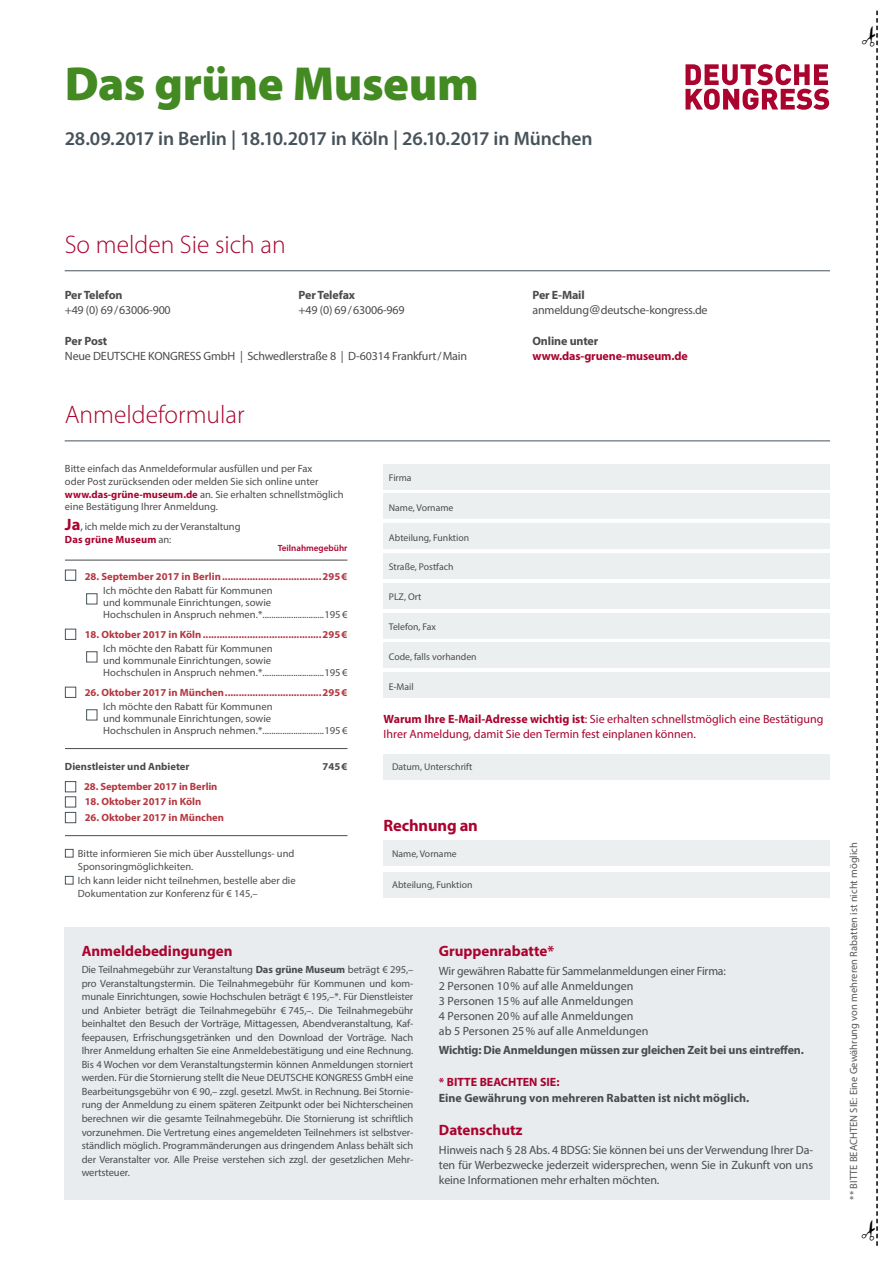
<style>
.page{position:relative;width:893px;height:1263px;background:#fff}
.page>*{position:absolute;margin:0;border:0;box-sizing:border-box;transform-origin:0 0}
.t1{font:900 48px "Myriad Pro";letter-spacing:-.01em;color:#438a22}
.t2{font:300 25.5px "Myriad Pro";color:#a9032e}
.t3{font:600 19.5px "Myriad Pro";letter-spacing:-.01em;color:#47535b}
.t4{font:700 16.5px "Myriad Pro";letter-spacing:-.01em;color:#a9032e}
.t5{font:700 15px "Myriad Pro";color:#a9032e}
.t6{font:12px/15px "Myriad Pro";letter-spacing:-.015em;color:#4b4b4d}
.t7{font:700 12px "Myriad Pro";letter-spacing:-.01em;color:#4b4b4d}
.t8{font:12px/15px "Myriad Pro";color:#a9032e}
.t9{font:700 12px "Myriad Pro";letter-spacing:-.005em;color:#a9032e}
.t10{font:10.5px/13.5px "Myriad Pro";color:#4b4b4d}
.t11{font:700 10.5px "Myriad Pro";color:#b53741}
.t12{font:10.5px "Myriad Pro";color:#58585a}
.t13{font:700 10.5px "Myriad Pro";color:#4b4b4d}
.t14{font:9.75px "Myriad Pro";color:#4b4b4d}
.t15{font:600 9px "Myriad Pro";color:#a9032e}
.s1{font-weight:700}
.s2{font-family:"Helvetica"}
.s3{font-weight:700;color:#a9032e}
.s4{font-weight:700;font-size:16.5px;color:#a9032e}
.s5{font-size:12px}
</style>
<div class="page">
<hr style="left:65px;top:270px;width:765px;height:1px;background:#47535b">
<svg style="left:685px;top:64px;width:144px;height:46px"></svg>
<div style="left:65px;top:570px;width:11px;height:11px;border:1px solid #47535b"></div>
<div style="left:86px;top:593px;width:11px;height:11px;border:1px solid #47535b"></div>
<div style="left:65px;top:629px;width:11px;height:11px;border:1px solid #47535b"></div>
<div style="left:86px;top:651px;width:11px;height:11px;border:1px solid #47535b"></div>
<div style="left:65px;top:687px;width:11px;height:11px;border:1px solid #47535b"></div>
<div style="left:86px;top:709px;width:11px;height:11px;border:1px solid #47535b"></div>
<div style="left:65px;top:849px;width:8px;height:8px;border:1px solid #47535b"></div>
<div style="left:65px;top:876px;width:8px;height:8px;border:1px solid #47535b"></div>
<hr style="left:65px;top:560px;width:282px;height:1px;background:#4b4b4d">
<hr style="left:65px;top:748px;width:282px;height:1px;background:#4b4b4d">
<hr style="left:65px;top:835px;width:282px;height:1px;background:#4b4b4d">
<div style="left:65px;top:781px;width:11px;height:11px;border:1px solid #47535b"></div>
<div style="left:65px;top:796px;width:11px;height:11px;border:1px solid #47535b"></div>
<div style="left:65px;top:812px;width:11px;height:11px;border:1px solid #47535b"></div>
<div style="left:65px;top:927px;width:765px;height:272px;background:#e8ecee"></div>
<hr style="left:65px;top:440px;width:765px;height:1px;background:#47535b">
<div style="left:384px;top:642px;width:446px;height:26px;background:#eceff0"></div>
<div style="left:384px;top:672px;width:446px;height:26px;background:#eceff0"></div>
<div style="left:384px;top:464px;width:446px;height:25px;background:#eceff0"></div>
<div style="left:384px;top:494px;width:446px;height:25px;background:#eceff0"></div>
<div style="left:384px;top:523px;width:446px;height:26px;background:#eceff0"></div>
<div style="left:384px;top:553px;width:446px;height:26px;background:#eceff0"></div>
<div style="left:384px;top:613px;width:446px;height:25px;background:#eceff0"></div>
<div style="left:384px;top:583px;width:446px;height:25px;background:#eceff0"></div>
<div style="left:384px;top:754px;width:446px;height:25px;background:#eceff0"></div>
<div style="left:384px;top:840px;width:446px;height:26px;background:#eceff0"></div>
<div style="left:384px;top:872px;width:446px;height:25px;background:#eceff0"></div>
<svg style="left:876px;top:11px;width:2px;height:1235px"></svg>
<h1 class="t1" style="left:65px;top:52px;width:416px">Das grüne Museum</h1>
<h3 class="t3" style="left:65px;top:126px;width:529px">28.09.2017 in Berlin | 18.10.2017 in Köln | 26.10.2017 in München</h3>
<h2 class="t2" style="left:65px;top:230px;width:223px">So melden Sie sich an</h2>
<p class="t7" style="left:65px;top:287px;width:59px">Per Telefon</p>
<p class="t6" style="left:65px;top:302px;width:108px">+49 (0) 69/63006-900</p>
<p class="t7" style="left:299px;top:287px;width:58px">Per Telefax</p>
<p class="t6" style="left:299px;top:302px;width:108px">+49 (0) 69/63006-969</p>
<p class="t7" style="left:65px;top:333px;width:44px">Per Post</p>
<p class="t6" style="left:65px;top:349px;width:404px">Neue DEUTSCHE KONGRESS GmbH | Schwedlerstraße 8 | D-60314 Frankfurt/Main</p>
<h2 class="t2" style="left:65px;top:400px;width:181px">Anmeldeformular</h2>
<p class="t6" style="left:532px;top:287px;width:177px"><span class="s1">Per E-Mail </span>anmeldung<span class="s2">@</span>deutsche-kongress.de</p>
<p class="t7" style="left:532px;top:333px;width:67px">Online unter</p>
<p class="t9" style="left:532px;top:348px;width:157px">www.das-gruene-museum.de</p>
<p class="t10" style="left:65px;top:462px;width:280px;line-height:12.6px">Bitte einfach das Anmeldeformular ausfüllen und per Fax<br>oder Post zurücksenden oder melden Sie sich online unter <span class="s3">www.das-grüne-museum.de</span> an. Sie erhalten schnellstmöglich eine Bestätigung Ihrer Anmeldung.</p>
<p class="t10" style="left:65px;top:520px;width:177px;line-height:12.6px"><span class="s4">Ja</span><span class="s5">,</span> ich melde mich zu der Veranstaltung<br><span class="s3">Das grüne Museum</span> an:</p>
<p class="t15" style="left:278px;top:542px;width:71px">Teilnahmegebühr</p>
<p class="t11" style="left:85px;top:569px;width:138px">28. September 2017 in Berlin</p>
<p class="t11" style="left:323px;top:569px;width:26px">295€</p>
<p class="t10" style="left:103px;top:584px;width:171px;line-height:12px">Ich möchte den Rabatt für Kommunen und kommunale Einrichtungen‚ sowie<br>Hochschulen in Anspruch nehmen.*</p>
<p class="t10" style="left:324px;top:607px;width:25px">195€</p>
<p class="t11" style="left:85px;top:627px;width:118px">18. Oktober 2017 in Köln</p>
<p class="t11" style="left:323px;top:627px;width:26px">295€</p>
<p class="t10" style="left:103px;top:642px;width:171px;line-height:12px">Ich möchte den Rabatt für Kommunen und kommunale Einrichtungen‚ sowie<br>Hochschulen in Anspruch nehmen.*</p>
<p class="t10" style="left:324px;top:665px;width:25px">195€</p>
<p class="t11" style="left:85px;top:685px;width:141px">26. Oktober 2017 in München</p>
<p class="t11" style="left:323px;top:685px;width:26px">295€</p>
<p class="t10" style="left:103px;top:700px;width:171px;line-height:12px">Ich möchte den Rabatt für Kommunen und kommunale Einrichtungen‚ sowie<br>Hochschulen in Anspruch nehmen.*</p>
<p class="t10" style="left:324px;top:723px;width:25px">195€</p>
<p class="t13" style="left:65px;top:759px;width:126px">Dienstleister und Anbieter</p>
<p class="t13" style="left:323px;top:759px;width:26px">745€</p>
<p class="t11" style="left:84px;top:779px;width:135px">28. September 2017 in Berlin</p>
<p class="t11" style="left:85px;top:795px;width:118px">18. Oktober 2017 in Köln</p>
<p class="t11" style="left:85px;top:810px;width:141px">26. Oktober 2017 in München</p>
<p class="t10" style="left:78px;top:846px;width:219px">Bitte informieren Sie mich über Ausstellungs- und Sponsoringmöglichkeiten.<br>Ich kann leider nicht teilnehmen, bestelle aber die Dokumentation zur Konferenz für € 145,–</p>
<p class="t14" style="left:389px;top:472px;width:24px">Firma</p>
<p class="t14" style="left:389px;top:501px;width:66px">Name, Vorname</p>
<p class="t14" style="left:389px;top:531px;width:82px">Abteilung, Funktion</p>
<p class="t14" style="left:389px;top:561px;width:66px">Straße, Postfach</p>
<p class="t14" style="left:389px;top:591px;width:34px">PLZ, Ort</p>
<p class="t14" style="left:389px;top:621px;width:49px">Telefon, Fax</p>
<p class="t14" style="left:389px;top:651px;width:89px">Code, falls vorhanden</p>
<p class="t14" style="left:389px;top:680px;width:26px">E-Mail</p>
<p class="t8" style="left:384px;top:711px;width:441px"><span class="s1">Warum Ihre E-Mail-Adresse wichtig ist</span>: Sie erhalten schnellstmöglich eine Bestätigung<br>Ihrer Anmeldung, damit Sie den Termin fest einplanen können.</p>
<p class="t14" style="left:392px;top:761px;width:82px">Datum, Unterschrift</p>
<h3 class="t4" style="left:384px;top:815px;width:96px">Rechnung an</h3>
<p class="t14" style="left:392px;top:847px;width:66px">Name, Vorname</p>
<p class="t14" style="left:392px;top:879px;width:82px">Abteilung, Funktion</p>
<h3 class="t5" style="left:82px;top:941px;width:152px">Anmeldebedingungen</h3>
<p class="t10" style="left:82px;top:963px;width:333px;text-align:justify">Die Teilnahmegebühr zur Veranstaltung <span class="s1">Das grüne Museum</span> beträgt € 295,– pro Veranstaltungstermin. Die Teilnahmegebühr für Kommunen und kom&shy;munale Einrichtungen, sowie Hochschulen beträgt € 195,–*. Für Dienstleister und Anbieter beträgt die Teilnahmegebühr € 745,–. Die Teilnahmegebühr beinhaltet den Besuch der Vorträge, Mittagessen, Abendveranstaltung, Kaf&shy;feepausen, Erfrischungsgetränken und den Download der Vorträge. Nach Ihrer Anmeldung erhalten Sie eine Anmeldebestätigung und eine Rechnung.<br>Bis 4 Wochen vor dem Veranstaltungstermin können Anmeldungen storniert werden. Für die Stornierung stellt die Neue DEUTSCHE KONGRESS GmbH eine Bearbeitungsgebühr von € 90,– zzgl. gesetzl. MwSt. in Rechnung. Bei Stornie&shy;rung der Anmeldung zu einem späteren Zeitpunkt oder bei Nichterscheinen berechnen wir die gesamte Teilnahmegebühr. Die Stornierung ist schriftlich vorzunehmen. Die Vertretung eines angemeldeten Teilnehmers ist selbstver&shy;ständlich möglich. Programmänderungen aus dringendem Anlass behält sich der Veranstalter vor. Alle Preise verstehen sich zzgl. der gesetzlichen Mehr&shy;wertsteuer.</p>
<h3 class="t5" style="left:439px;top:941px;width:117px">Gruppenrabatte*</h3>
<p class="t6" style="left:439px;top:963px;width:288px">Wir gewähren Rabatte für Sammelanmeldungen einer Firma:<br>2 Personen 10% auf alle Anmeldungen<br>3 Personen 15% auf alle Anmeldungen<br>4 Personen 20% auf alle Anmeldungen<br>ab 5 Personen 25% auf alle Anmeldungen</p>
<p class="t7" style="left:439px;top:1042px;width:366px">Wichtig: Die Anmeldungen müssen zur gleichen Zeit bei uns eintreffen.</p>
<p class="t9" style="left:439px;top:1074px;width:122px">* BITTE BEACHTEN SIE:</p>
<p class="t7" style="left:439px;top:1090px;width:312px">Eine Gewährung von mehreren Rabatten ist nicht möglich.</p>
<h3 class="t5" style="left:439px;top:1120px;width:85px">Datenschutz</h3>
<p class="t6" style="left:439px;top:1142px;width:376px;text-align:justify">Hinweis nach § 28 Abs. 4 BDSG: Sie können bei uns der Verwendung Ihrer Da&shy;ten für Werbezwecke jederzeit widersprechen, wenn Sie in Zukunft von uns keine Informationen mehr erhalten möchten.</p>
<p class="t12" style="left:847px;top:1199px;width:359px;rotate:-90deg">** BITTE BEACHTEN SIE: Eine Gewährung von mehreren Rabatten ist nicht möglich</p>
</div>
